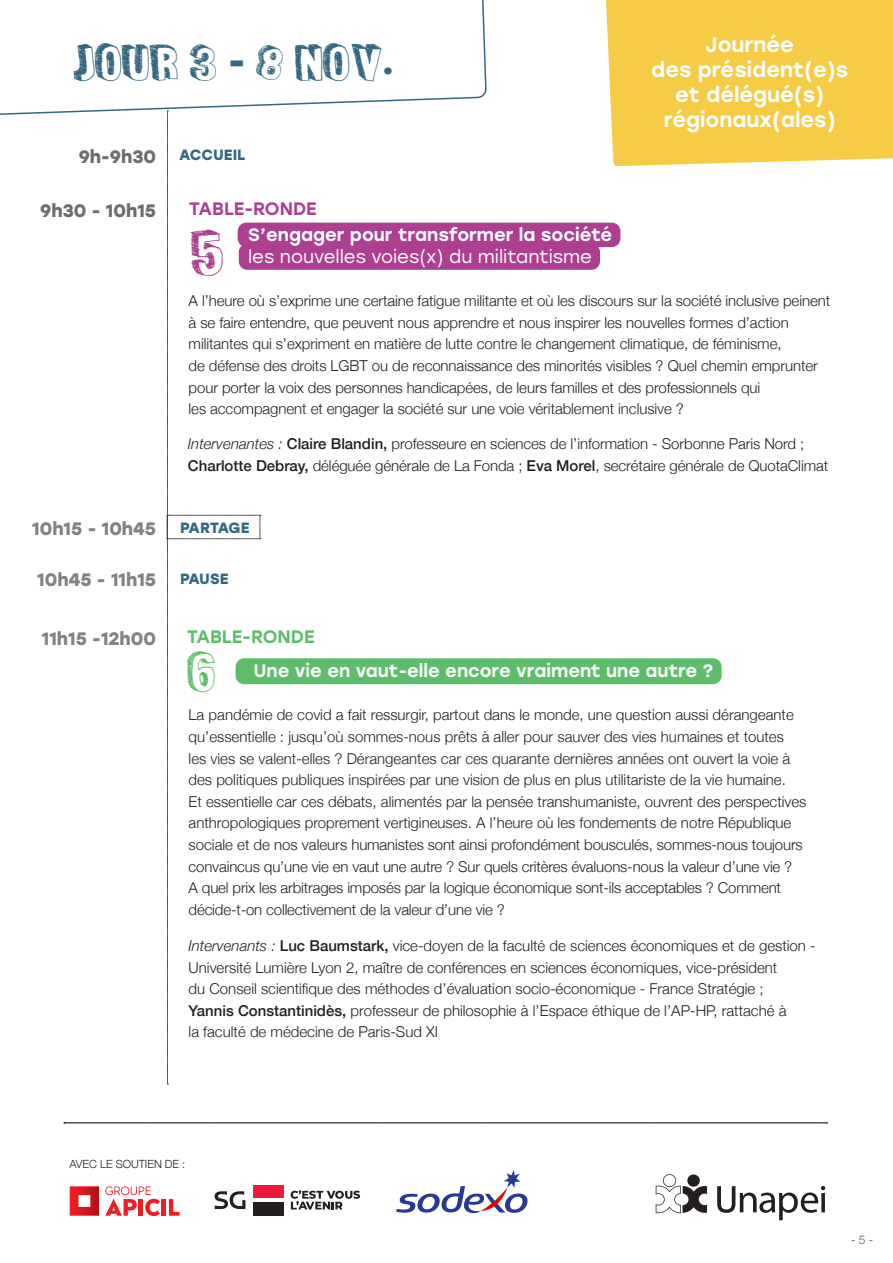
<style>
.page{position:relative;width:893px;height:1263px;background:#fff}
.page>*{position:absolute;margin:0;border:0;box-sizing:border-box;transform-origin:0 0}
.t1{font:45px "Fun Sized";color:#5dbd6b}
.t2{font:45px "Fun Sized";color:#ad3e90}
.t3{font:36px "Fun Sized";color:#346780}
.t4{font:500 21px/25.2px "Stolzl";color:#fff;text-align:center}
.t5{font:18px/22.5px "Stolzl";color:#fff}
.t6{font:500 18px "Stolzl";color:#fff}
.t7{font:700 18px "Stolzl";color:#808285}
.t8{font:700 18px "Stolzl";color:#6c6d70}
.t9{font:500 18px "Stolzl";color:#5dbd6b}
.t10{font:500 18px "Stolzl";color:#ad3e90}
.t11{font:300 15px/21.6px "Helvetica Neue";letter-spacing:-.005em;color:#231f20}
.t12{font:700 14.85px "Stolzl";color:#346780}
.t13{font:700 14.85px "Stolzl";letter-spacing:-.03em;color:#346780}
.t14{font:300 12px "Helvetica Neue";color:#57585a}
.t15{font:300 11.25px "Helvetica Neue";letter-spacing:-.005em;color:#231f20}
.s1{font-family:"Stolzl";font-weight:700}
.s2{font-weight:500}
.s3{font-style:italic}
</style>
<div class="page">
<svg style="left:0;top:0;width:487px;height:115px"></svg>
<div style="left:606px;top:0;width:287px;height:167px;background:#f6cc46"></div>
<div style="left:236px;top:658px;width:486px;height:26px;background:#5dbd6b;border-radius:9px"></div>
<div style="left:238px;top:223px;width:382px;height:24px;background:#ad3e90;border-radius:9px"></div>
<div style="left:239px;top:244px;width:361px;height:26px;background:#ad3e90;border-radius:9px"></div>
<svg style="left:167px;top:111px;width:94px;height:974px"></svg>
<svg style="left:70px;top:1186px;width:29px;height:30px"></svg>
<svg style="left:105px;top:1186px;width:55px;height:30px"></svg>
<hr style="left:162px;top:1199px;width:4px;height:17px;background:#ee1d23">
<svg style="left:169px;top:1199px;width:11px;height:17px"></svg>
<svg style="left:291px;top:1190px;width:69px;height:19px"></svg>
<svg style="left:215px;top:1191px;width:30px;height:18px"></svg>
<div style="left:253px;top:1185px;width:31px;height:13px;background:#ed1a3a"></div>
<div style="left:253px;top:1202px;width:31px;height:13px;background:#231f20"></div>
<img style="left:396px;top:1170px;width:132px;height:44px">
<svg style="left:656px;top:1174px;width:51px;height:39px"></svg>
<div style="left:687px;top:1174px;width:13px;height:13px;background:#231f20;border-radius:50%"></div>
<svg style="left:717px;top:1186px;width:108px;height:34px"></svg>
<svg style="left:64px;top:1122px;width:763px;height:1px"></svg>
<p class="t3" style="left:74px;top:40px;width:322px">joUR 3 <span class="s1">-</span> 8 NOV<span class="s1">.</span></p>
<p class="t8" style="left:79px;top:143px;width:79px">9h-9h30</p>
<p class="t12" style="left:179px;top:144px;width:68px">ACCUEIL</p>
<p class="t4" style="left:705px;top:31px;width:90px">Journée</p>
<p class="t4" style="left:651px;top:56px;width:199px">des président(e)s</p>
<p class="t4" style="left:664px;top:81px;width:174px">et délégué(s) régionaux(ales)</p>
<p class="t8" style="left:40px;top:198px;width:117px">9h30 - 10h15</p>
<p class="t10" style="left:189px;top:196px;width:129px">TABLE-RONDE</p>
<p class="t2" style="left:191px;top:225px;width:34px">5</p>
<p class="t5" style="left:248px;top:222px;width:365px"><span class="s2">S’engager pour transformer la société </span>les nouvelles voies(x) du militantisme</p>
<p class="t11" style="left:189px;top:289px;width:643px">A l’heure où s’exprime une certaine fatigue militante et où les discours sur la société inclusive peinent</p>
<p class="t11" style="left:189px;top:311px;width:602px">à se faire entendre, que peuvent nous apprendre et nous inspirer les nouvelles formes d’action</p>
<p class="t11" style="left:189px;top:332px;width:594px">militantes qui s’expriment en matière de lutte contre le changement climatique, de féminisme,</p>
<p class="t11" style="left:189px;top:354px;width:631px">de défense des droits LGBT ou de reconnaissance des minorités visibles ? Quel chemin emprunter</p>
<p class="t11" style="left:189px;top:375px;width:573px">pour porter la voix des personnes handicapées, de leurs familles et des professionnels qui</p>
<p class="t11" style="left:189px;top:397px;width:497px">les accompagnent et engager la société sur une voie véritablement inclusive ?</p>
<p class="t11" style="left:188px;top:432px;width:642px"><span class="s3">Intervenantes :</span> <span class="s2">Claire Blandin,</span> professeure en sciences de l’information - Sorbonne Paris Nord ;<br><span class="s2">Charlotte Debray,</span> déléguée générale de La Fonda ; <span class="s2">Eva Morel</span>, secrétaire générale de QuotaClimat</p>
<p class="t7" style="left:32px;top:516px;width:125px">10h15 - 10h45</p>
<p class="t7" style="left:37px;top:567px;width:120px">10h45 - 11h15</p>
<p class="t13" style="left:180px;top:517px;width:71px">PARTAGE</p>
<p class="t12" style="left:180px;top:568px;width:50px">PAUSE</p>
<p class="t7" style="left:42px;top:626px;width:116px">11h15 -12h00</p>
<p class="t9" style="left:187px;top:624px;width:129px">TABLE-RONDE</p>
<p class="t1" style="left:187px;top:643px;width:30px">6</p>
<p class="t6" style="left:254px;top:658px;width:461px">Une vie en vaut-elle encore vraiment une autre ?</p>
<p class="t11" style="left:189px;top:703px;width:607px">La pandémie de covid a fait ressurgir, partout dans le monde, une question aussi dérangeante</p>
<p class="t11" style="left:189px;top:725px;width:597px">qu’essentielle : jusqu’où sommes-nous prêts à aller pour sauver des vies humaines et toutes</p>
<p class="t11" style="left:189px;top:746px;width:603px">les vies se valent-elles ? Dérangeantes car ces quarante dernières années ont ouvert la voie à</p>
<p class="t11" style="left:189px;top:768px;width:599px">des politiques publiques inspirées par une vision de plus en plus utilitariste de la vie humaine.</p>
<p class="t11" style="left:189px;top:790px;width:619px">Et essentielle car ces débats, alimentés par la pensée transhumaniste, ouvrent des perspectives anthropologiques proprement vertigineuses. A l’heure où les fondements de notre République sociale et de nos valeurs humanistes sont ainsi profondément bousculés, sommes-nous toujours convaincus qu’une vie en vaut une autre ? Sur quels critères évaluons-nous la valeur d’une vie ?</p>
<p class="t11" style="left:189px;top:876px;width:594px">A quel prix les arbitrages imposés par la logique économique sont-ils acceptables ? Comment</p>
<p class="t11" style="left:189px;top:898px;width:318px">décide-t-on collectivement de la valeur d’une vie ?</p>
<p class="t11" style="left:189px;top:934px;width:629px"><span class="s3">Intervenants :</span> <span class="s2">Luc Baumstark,</span> vice-doyen de la faculté de sciences économiques et de gestion -<br>Université Lumière Lyon 2, maître de conférences en sciences économiques, vice-président<br>du Conseil scientifique des méthodes d’évaluation socio-économique - France Stratégie ;</p>
<p class="t11" style="left:189px;top:998px;width:599px"><span class="s2">Yannis Constantinidès,</span> professeur de philosophie à l’Espace éthique de l’AP-HP, rattaché à</p>
<p class="t11" style="left:189px;top:1020px;width:251px">la faculté de médecine de Paris-Sud XI</p>
<p class="t15" style="left:70px;top:1154px;width:117px">AVEC LE SOUTIEN DE :</p>
<p class="t14" style="left:851px;top:1230px;width:24px">- 5 -</p>
</div>
